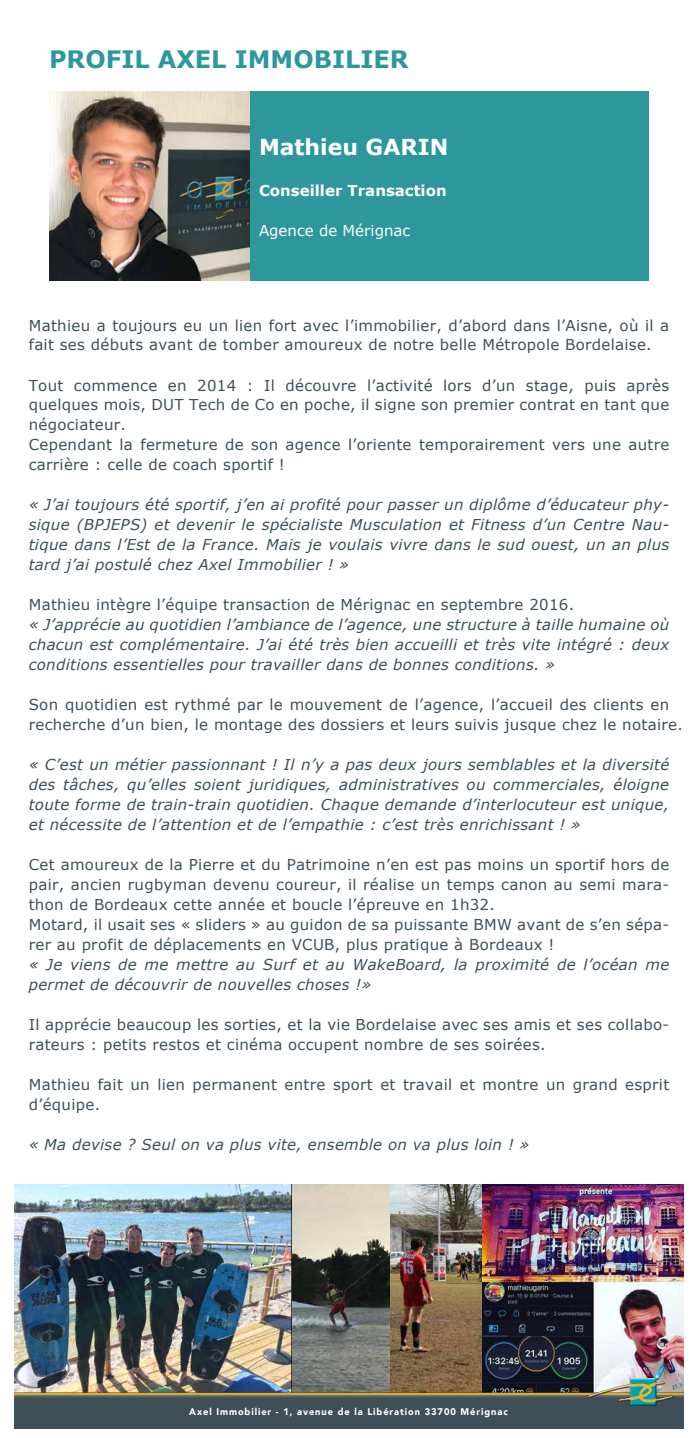
<style>
.page{position:relative;width:698px;height:1438px;background:#fff}
.page>*{position:absolute;margin:0;border:0;box-sizing:border-box;transform-origin:0 0}
.t1{font:700 24px "Verdana";color:#2d989c}
.t2{font:700 22px "Verdana";color:#fff}
.t3{font:15px/20px "Verdana";letter-spacing:.02em;color:#3e4f58}
.t4{font:italic 15px/20px "Verdana";letter-spacing:.02em;color:#3e4f58;text-align:justify}
.t5{font:700 15px "Verdana";color:#fff}
.t6{font:15px "Verdana";color:#fff}
.t7{font:900 9.6px "Avenir";letter-spacing:.1em;color:#fff;scale:.96 1}
</style>
<div class="page">
<img style="left:291px;top:1185px;width:99px;height:207px">
<img style="left:390px;top:1185px;width:93px;height:207px">
<img style="left:483px;top:1185px;width:201px;height:207px">
<img style="left:14px;top:1185px;width:277px;height:207px">
<div style="left:249px;top:91px;width:10px;height:190px;background:#2d979b"></div>
<div style="left:259px;top:91px;width:390px;height:190px;background:#2d979b"></div>
<div style="left:14px;top:1392px;width:670px;height:37px;background:#3f4f57"></div>
<hr style="left:14px;top:1393px;width:670px;height:2px;background:#eaa813">
<img style="left:587px;top:1379px;width:88px;height:27px">
<img style="left:49px;top:91px;width:200px;height:190px">
<h1 class="t1" style="left:49px;top:42px;width:361px">PROFIL AXEL IMMOBILIER</h1>
<h2 class="t2" style="left:259px;top:131px;width:191px">Mathieu GARIN</h2>
<p class="t5" style="left:259px;top:180px;width:189px">Conseiller Transaction</p>
<p class="t6" style="left:259px;top:220px;width:153px">Agence de Mérignac</p>
<p class="t3" style="left:29px;top:315px;width:642px">Mathieu a toujours eu un lien fort avec l’immobilier, d’abord dans l’Aisne, où il a fait ses débuts avant de tomber amoureux de notre belle Métropole Bordelaise.</p>
<p class="t3" style="left:29px;top:375px;width:642px">Tout commence en 2014 : Il découvre l’activité lors d’un stage, puis après quelques mois, DUT Tech de Co en poche, il signe son premier contrat en tant que négociateur.<br>Cependant la fermeture de son agence l’oriente temporairement vers une autre carrière : celle de coach sportif !</p>
<p class="t4" style="left:29px;top:495px;width:642px">« J’ai toujours été sportif, j’en ai profité pour passer un diplôme d’éducateur phy&shy;sique (BPJEPS) et devenir le spécialiste Musculation et Fitness d’un Centre Nau&shy;tique dans l’Est de la France. Mais je voulais vivre dans le sud ouest, un an plus tard j’ai postulé chez Axel Immobilier ! »</p>
<p class="t3" style="left:29px;top:595px;width:547px">Mathieu intègre l’équipe transaction de Mérignac en septembre 2016.</p>
<p class="t4" style="left:29px;top:615px;width:642px">« J’apprécie au quotidien l’ambiance de l’agence, une structure à taille humaine où chacun est complémentaire. J’ai été très bien accueilli et très vite intégré : deux conditions essentielles pour travailler dans de bonnes conditions. »</p>
<p class="t3" style="left:29px;top:695px;width:656px">Son quotidien est rythmé par le mouvement de l’agence, l’accueil des clients en recherche d’un bien, le montage des dossiers et leurs suivis jusque chez le notaire.</p>
<p class="t4" style="left:29px;top:755px;width:642px">« C’est un métier passionnant ! Il n’y a pas deux jours semblables et la diversité des tâches, qu’elles soient juridiques, administratives ou commerciales, éloigne toute forme de train-train quotidien. Chaque demande d’interlocuteur est unique, et nécessite de l’attention et de l’empathie : c’est très enrichissant ! »</p>
<p class="t3" style="left:29px;top:855px;width:642px">Cet amoureux de la Pierre et du Patrimoine n’en est pas moins un sportif hors de pair, ancien rugbyman devenu coureur, il réalise un temps canon au semi mara&shy;thon de Bordeaux cette année et boucle l’épreuve en 1h32.<br>Motard, il usait ses « sliders » au guidon de sa puissante BMW avant de s’en sépa&shy;rer au profit de déplacements en VCUB, plus pratique à Bordeaux !</p>
<p class="t4" style="left:29px;top:955px;width:642px">« Je viens de me mettre au Surf et au WakeBoard, la proximité de l’océan me permet de découvrir de nouvelles choses !»</p>
<p class="t3" style="left:29px;top:1015px;width:642px">Il apprécie beaucoup les sorties, et la vie Bordelaise avec ses amis et ses collabo&shy;rateurs : petits restos et cinéma occupent nombre de ses soirées.</p>
<p class="t3" style="left:29px;top:1075px;width:642px">Mathieu fait un lien permanent entre sport et travail et montre un grand esprit d’équipe.</p>
<p class="t4" style="left:29px;top:1135px;width:502px">« Ma devise ? Seul on va plus vite, ensemble on va plus loin ! »</p>
<p class="t7" style="left:189px;top:1403px;width:333px">Axel Immobilier - 1, avenue de la Libération 33700 Mérignac</p>
</div>
